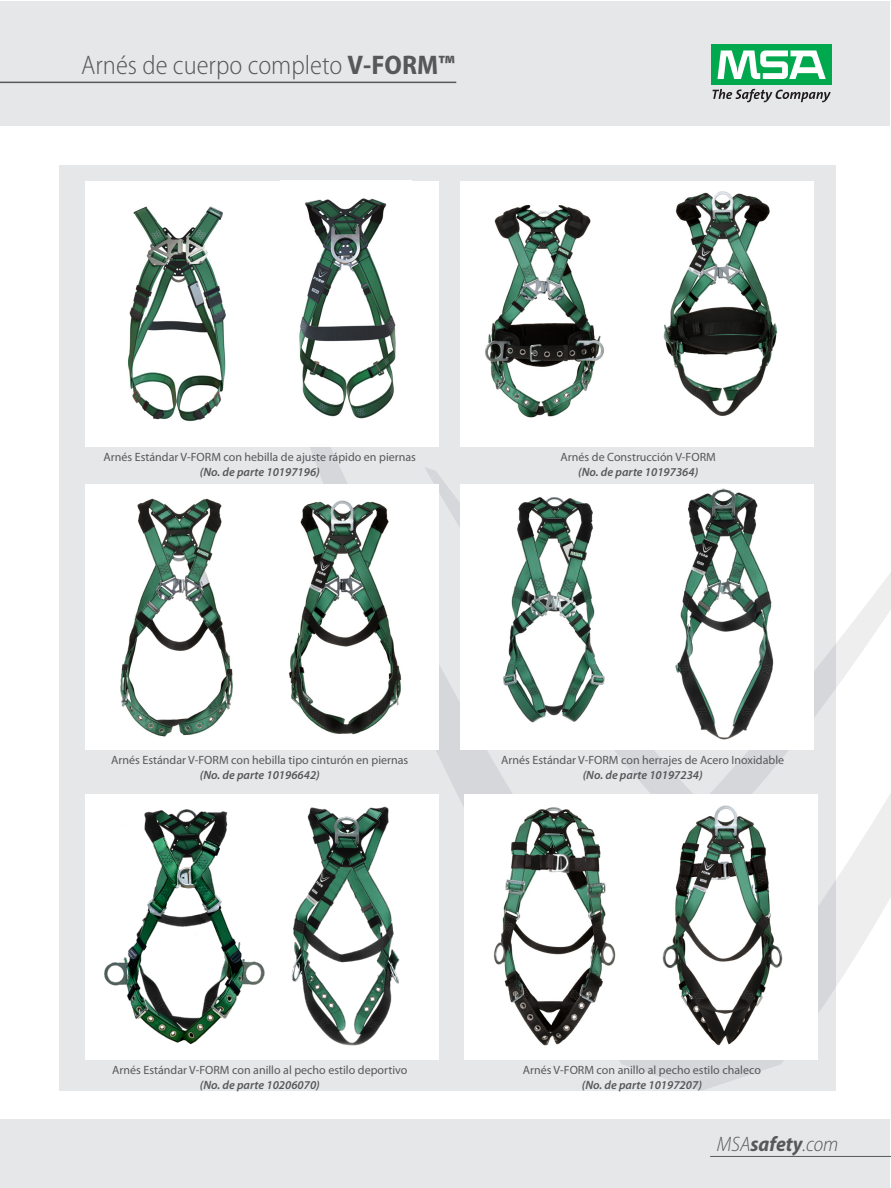
<style>
.page{position:relative;width:891px;height:1188px;background:#fff}
.page>*{position:absolute;margin:0;border:0;box-sizing:border-box;transform-origin:0 0}
.Cover_Title{font:300 semi-condensed 27px "Myriad Pro";color:#57585a}
.Footer_Text{font:italic 300 semi-condensed 21px "Myriad Pro";color:#57585a}
.t1{font:12px "Myriad Pro";color:#57585a}
.t2{font:italic 600 12px "Myriad Pro";color:#57585a}
.s1{font-weight:700}
</style>
<div class="page">
<div style="left:1px;top:1px;width:889px;height:124px;background:#e6e7e9"></div>
<div style="left:1px;top:1119px;width:889px;height:68px;background:#e6e7e9"></div>
<hr style="left:0;top:82px;width:456px;height:1px;background:#57585a">
<div style="left:60px;top:165px;width:776px;height:926px;background:#e6e7e9"></div>
<div style="left:711px;top:45px;width:121px;height:40px;background:#00a94e"></div>
<svg style="left:717px;top:50px;width:109px;height:29px"></svg>
<svg style="left:712px;top:89px;width:119px;height:13px"></svg>
<hr style="left:710px;top:1156px;width:181px;height:1px;background:#57585a">
<svg style="left:303px;top:446px;width:588px;height:645px"></svg>
<svg style="left:425px;top:467px;width:466px;height:381px"></svg>
<div style="left:85px;top:181px;width:354px;height:265px;background:#fff"></div>
<div style="left:85px;top:484px;width:354px;height:266px;background:#fff"></div>
<div style="left:85px;top:794px;width:354px;height:266px;background:#fff"></div>
<div style="left:460px;top:181px;width:354px;height:265px;background:#fff"></div>
<div style="left:460px;top:484px;width:354px;height:266px;background:#fff"></div>
<img style="left:120px;top:498px;width:113px;height:239px">
<img style="left:289px;top:500px;width:113px;height:235px">
<img style="left:503px;top:497px;width:102px;height:226px">
<img style="left:675px;top:488px;width:99px;height:252px">
<img style="left:663px;top:192px;width:115px;height:224px">
<img style="left:485px;top:204px;width:119px;height:214px">
<img style="left:281px;top:180px;width:130px;height:239px">
<img style="left:128px;top:206px;width:98px;height:216px">
<img style="left:104px;top:809px;width:161px;height:236px">
<img style="left:291px;top:806px;width:109px;height:240px">
<div style="left:464px;top:794px;width:354px;height:266px;background:#fff"></div>
<img style="left:494px;top:807px;width:122px;height:239px">
<img style="left:662px;top:805px;width:121px;height:241px">
<p class="Cover_Title" style="left:81px;top:49px;width:375px">Arnés de cuerpo completo <span class="s1">V-FORM™</span></p>
<p class="t1" style="left:104px;top:450px;width:314px">Arnés Estándar V-FORM con hebilla de ajuste rápido en piernas</p>
<p class="t2" style="left:200px;top:464px;width:122px">(No. de parte 10197196)</p>
<p class="t1" style="left:561px;top:450px;width:157px">Arnés de Construcción V-FORM</p>
<p class="t2" style="left:578px;top:464px;width:122px">(No. de parte 10197364)</p>
<p class="t1" style="left:111px;top:753px;width:299px">Arnés Estándar V-FORM con hebilla tipo cinturón en piernas</p>
<p class="t2" style="left:200px;top:767px;width:122px">(No. de parte 10196642)</p>
<p class="t1" style="left:501px;top:753px;width:284px">Arnés Estándar V-FORM con herrajes de Acero Inoxidable</p>
<p class="t2" style="left:583px;top:767px;width:122px">(No. de parte 10197234)</p>
<p class="t1" style="left:112px;top:1063px;width:297px">Arnés Estándar V-FORM con anillo al pecho estilo deportivo</p>
<p class="t2" style="left:200px;top:1077px;width:122px">(No. de parte 10206070)</p>
<p class="t1" style="left:523px;top:1063px;width:240px">Arnés V-FORM con anillo al pecho estilo chaleco</p>
<p class="t2" style="left:582px;top:1077px;width:122px">(No. de parte 10197207)</p>
<p class="Footer_Text" style="left:717px;top:1131px;width:123px">MSA<span class="s1">safety</span>.com</p>
</div>
